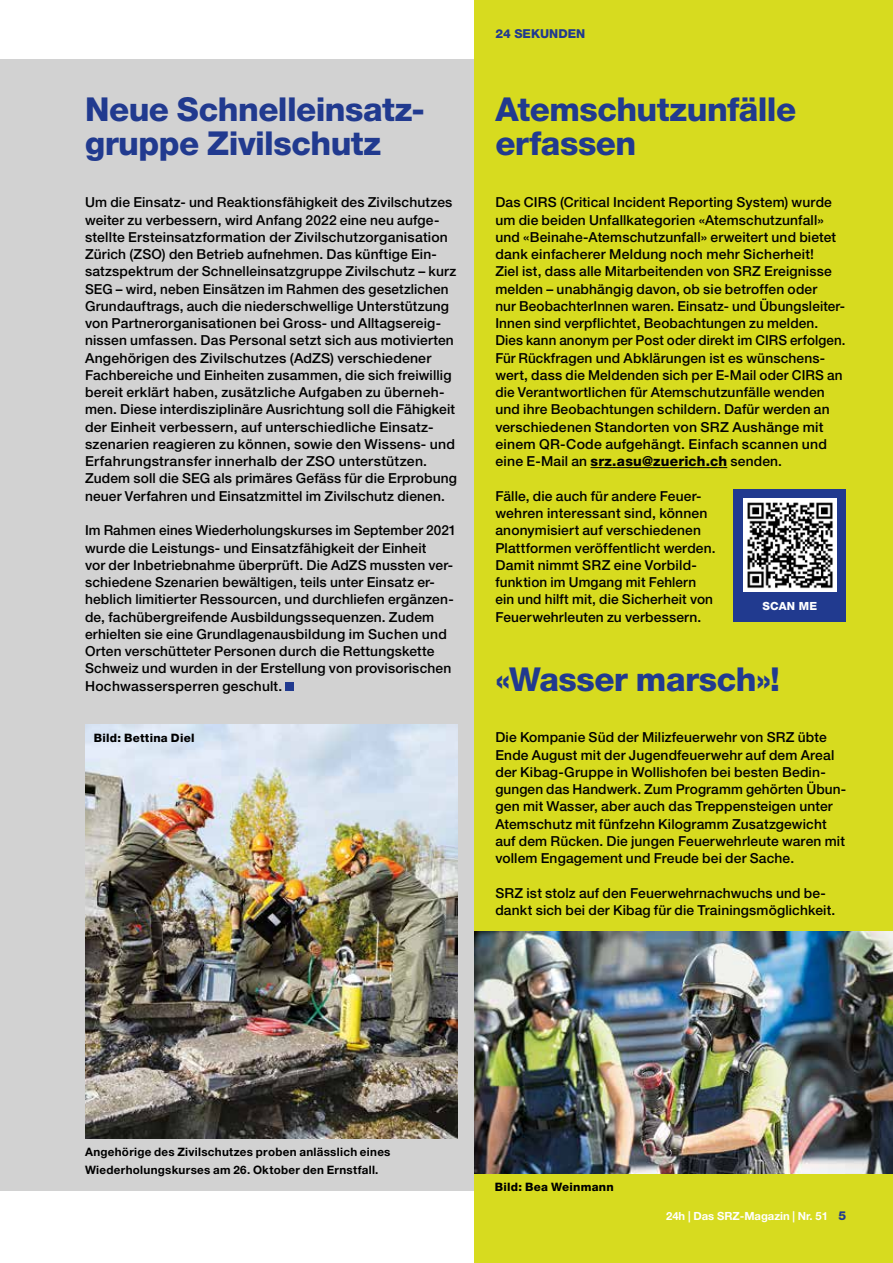
<style>
.page{position:relative;width:893px;height:1263px;background:#fff}
.page>*{position:absolute;margin:0;border:0;box-sizing:border-box;transform-origin:0 0}
.t1{font:800 33px/34.5px "Helvetica Neue LT Std";letter-spacing:-.015em;color:#213a8f}
.t2{font:500 13.8px/17.2px "Helvetica Neue LT Std";letter-spacing:.01em;color:#000}
.t3{font:800 12.3px "Helvetica Neue LT Std";color:#213a8f}
.t4{font:700 11.7px/17.2px "Helvetica Neue LT Std";letter-spacing:.025em;color:#000}
.t5{font:800 11.7px "Helvetica Neue LT Std";letter-spacing:.02em;color:#000}
.t6{font:700 11.25px "Helvetica Neue LT Std";color:#fff}
.t7{font:800 11.25px "Helvetica Neue LT Std";letter-spacing:.025em;color:#fff}
.s1{font-weight:800}
.s2{font-weight:800;font-size:12.3px;color:#213a8f}
</style>
<div class="page">
<div style="left:0;top:60px;width:475px;height:1131px;background:#d2d2d2"></div>
<div style="left:474px;top:0;width:419px;height:1263px;background:#d7db1f"></div>
<img style="left:85px;top:725px;width:372px;height:414px">
<div style="left:285px;top:682px;width:9px;height:8px;background:#213a8f"></div>
<hr style="left:590px;top:467px;width:137px;height:1px;background:#000">
<img style="left:474px;top:932px;width:419px;height:242px">
<div style="left:733px;top:489px;width:113px;height:133px;background:#213a8f"></div>
<img style="left:744px;top:499px;width:92px;height:92px">
<p class="t3" style="left:495px;top:26px;width:91px">24 SEKUNDEN</p>
<h1 class="t1" style="left:85px;top:92px;width:341px">Neue Schnelleinsatz&shy;gruppe Zivilschutz</h1>
<h1 class="t1" style="left:495px;top:92px;width:302px">Atemschutzunfälle erfassen</h1>
<p class="t2" style="left:85px;top:194px;width:373px">Um die Einsatz- und Reaktionsfähigkeit des Zivilschutzes weiter zu verbessern, wird Anfang 2022 eine neu aufge&shy;stellte Ersteinsatzformation der Zivilschutzorganisation Zürich (ZSO) den Betrieb aufnehmen. Das künftige Ein&shy;satzspektrum der Schnelleinsatzgruppe Zivilschutz – kurz SEG – wird, neben Einsätzen im Rahmen des gesetzlichen Grundauftrags, auch die niederschwellige Unterstützung von Partnerorganisationen bei Gross- und Alltagsereig&shy;nissen umfassen. Das Personal setzt sich aus motivierten Angehörigen des Zivilschutzes (AdZS) verschiedener Fachbereiche und Einheiten zusammen, die sich freiwillig bereit erklärt haben, zusätzliche Aufgaben zu überneh&shy;men. Diese interdisziplinäre Ausrichtung soll die Fähigkeit der Einheit verbessern, auf unterschiedliche Einsatz&shy;szenarien reagieren zu können, sowie den Wissens- und Erfahrungstransfer innerhalb der ZSO unterstützen.<br>Zudem soll die SEG als primäres Gefäss für die Erprobung neuer Verfahren und Einsatzmittel im Zivilschutz dienen.</p>
<p class="t2" style="left:85px;top:522px;width:373px">Im Rahmen eines Wiederholungskurses im September 2021 wurde die Leistungs- und Einsatzfähigkeit der Einheit<br>vor der Inbetriebnahme überprüft. Die AdZS mussten ver&shy;schiedene Szenarien bewältigen, teils unter Einsatz er&shy;heblich limitierter Ressourcen, und durchliefen ergänzen&shy;de, fachübergreifende Ausbildungssequenzen. Zudem erhielten sie eine Grundlagenausbildung im Suchen und Orten verschütteter Personen durch die Rettungskette Schweiz und wurden in der Erstellung von provisorischen Hochwassersperren geschult.</p>
<p class="t5" style="left:94px;top:731px;width:102px">Bild: Bettina Diel</p>
<p class="t2" style="left:495px;top:194px;width:352px">Das CIRS (Critical Incident Reporting System) wurde um die beiden Unfallkategorien «Atemschutzunfall» und «Beinahe-Atemschutzunfall» erweitert und bietet dank einfacherer Meldung noch mehr Sicherheit!<br>Ziel ist, dass alle Mitarbeitenden von SRZ Ereignisse melden – unabhängig davon, ob sie betroffen oder<br>nur BeobachterInnen waren. Einsatz- und Übungsleiter-Innen sind verpflichtet, Beobachtungen zu melden.<br>Dies kann anonym per Post oder direkt im CIRS erfolgen.<br>Für Rückfragen und Abklärungen ist es wünschens&shy;wert, dass die Meldenden sich per E-Mail oder CIRS an die Verantwortlichen für Atemschutzunfälle wenden und ihre Beobachtungen schildern. Dafür werden an verschiedenen Standorten von SRZ Aushänge mit einem QR-Code aufgehängt. Einfach scannen und eine E-Mail an <span class="s1">srz.asu@zuerich.ch</span> senden.</p>
<p class="t2" style="left:495px;top:487px;width:222px">Fälle, die auch für andere Feuer&shy;wehren interessant sind, können anonymisiert auf verschiedenen Plattformen veröffentlicht werden.<br>Damit nimmt SRZ eine Vorbild&shy;funktion im Umgang mit Fehlern ein und hilft mit, die Sicherheit von Feuerwehrleuten zu verbessern.</p>
<p class="t7" style="left:762px;top:599px;width:56px">SCAN ME</p>
<h1 class="t1" style="left:495px;top:662px;width:286px">«Wasser marsch»!</h1>
<p class="t2" style="left:495px;top:729px;width:351px">Die Kompanie Süd der Milizfeuerwehr von SRZ übte Ende August mit der Jugendfeuerwehr auf dem Areal der Kibag-Gruppe in Wollishofen bei besten Bedin&shy;gungen das Handwerk. Zum Programm gehörten Übun&shy;gen mit Wasser, aber auch das Treppensteigen unter Atemschutz mit fünfzehn Kilogramm Zusatzgewicht auf dem Rücken. Die jungen Feuerwehrleute waren mit vollem Engagement und Freude bei der Sache.</p>
<p class="t2" style="left:495px;top:884px;width:341px">SRZ ist stolz auf den Feuerwehrnachwuchs und be&shy;dankt sich bei der Kibag für die Trainingsmöglichkeit.</p>
<p class="t4" style="left:85px;top:1143px;width:307px">Angehörige des Zivilschutzes proben anlässlich eines<br>Wiederholungskurses am 26. Oktober den Ernstfall.</p>
<p class="t5" style="left:495px;top:1180px;width:120px">Bild: Bea Weinmann</p>
<p class="t6" style="left:666px;top:1209px;width:182px">24h | Das SRZ-Magazin | Nr. 51 <span class="s2">5</span></p>
</div>
